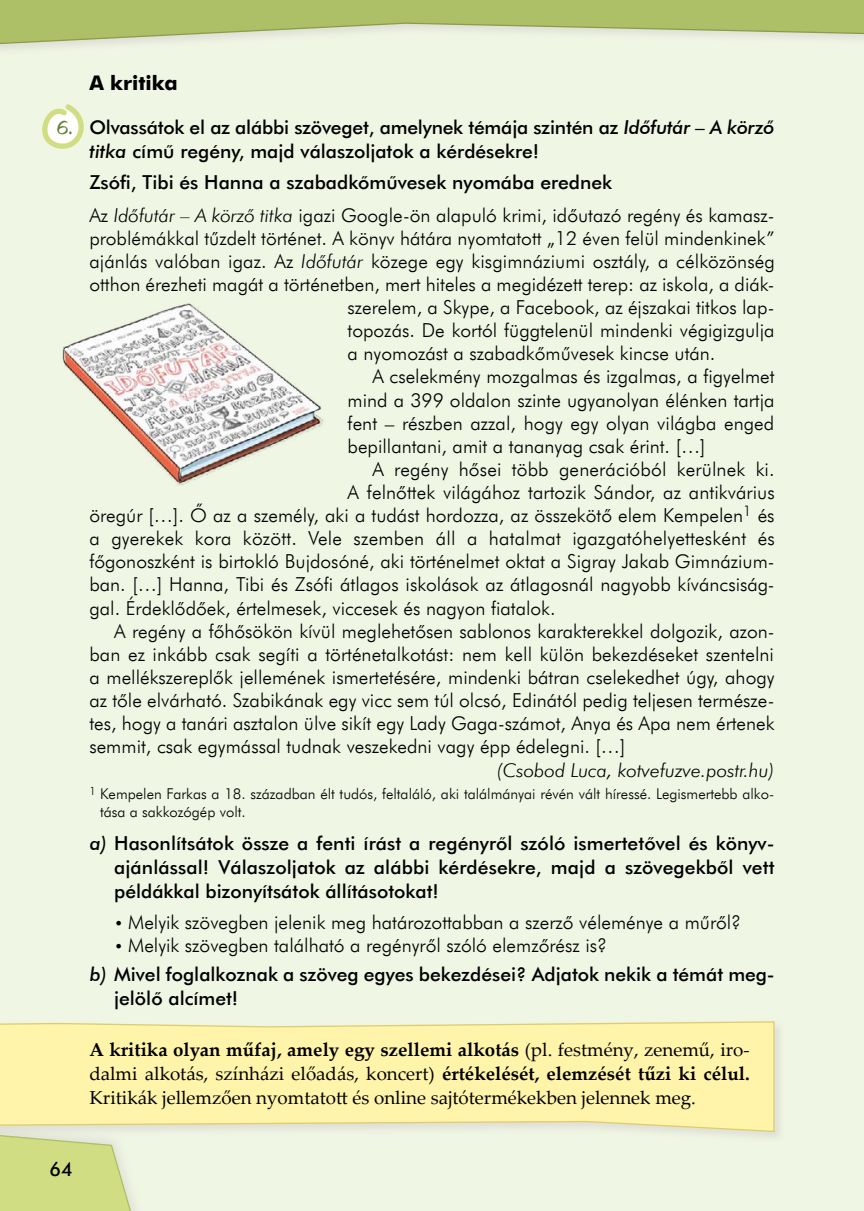
<style>
.page{position:relative;width:864px;height:1211px;background:#fff}
.page>*{position:absolute;margin:0;border:0;box-sizing:border-box;transform-origin:0 0}
.t1{font:20.12px "Futura HU Bold";color:#000}
.t2{font:19.25px "Futura Lt HU Light";color:#000}
.t3{font:19.25px/23.6px "Futura Med HU Medium";color:#000}
.t4{font:italic 19.25px "Futura Lt HU Light";color:#000}
.t5{font:19.25px "Jester";color:#677f38}
.t6{font:18.72px/23.6px "Palatino Linotype";color:#000;text-align:justify}
.t7{font:14.88px/17.5px "Futura Lt HU Light";color:#000}
.s1{font-style:italic}
.s2{font-size:15.75px}
.s3{font-weight:700}
</style>
<div class="page">
<div style="left:0;top:0;width:863px;height:1210px;background:#f0f6e4"></div>
<svg style="left:0;top:1143px;width:135px;height:67px;background:#d3de8b"></svg>
<svg style="left:0;top:0;width:863px;height:46px"></svg>
<svg style="left:42px;top:104px;width:42px;height:45px"></svg>
<div style="left:0;top:1019px;width:785px;height:124px;background:#d0ccca;opacity:.5"></div>
<svg style="left:0;top:1020px;width:775px;height:112px;background:#fbf2ad"></svg>
<img style="left:62px;top:303px;width:261px;height:182px">
<p class="t5" style="left:57px;top:116px;width:17px">6.</p>
<p class="t1" style="left:89px;top:70px;width:90px">A kritika</p>
<p class="t3" style="left:89px;top:115px;width:686px">Olvassátok el az alábbi szöveget, amelynek témája szintén az <span class="s1">Időfutár – A körző titka</span> című regény, majd válaszoljatok a kérdésekre!</p>
<p class="t3" style="left:89px;top:170px;width:524px">Zsófi, Tibi és Hanna a szabadkőművesek nyomába erednek</p>
<p class="t2" style="left:89px;top:203px;width:686px">Az <span class="s1">Időfutár – A körző titka</span> igazi Google-ön alapuló krimi, időutazó regény és kamasz-</p>
<p class="t2" style="left:89px;top:226px;width:686px">problémákkal tűzdelt történet. A könyv hátára nyomtatott „12 éven felül mindenkinek”</p>
<p class="t2" style="left:89px;top:249px;width:686px">ajánlás valóban igaz. Az <span class="s1">Időfutár</span> közege egy kisgimnáziumi osztály, a célközönség</p>
<p class="t2" style="left:89px;top:272px;width:686px">otthon érezheti magát a történetben, mert hiteles a megidézett terep: az iskola, a diák-</p>
<p class="t2" style="left:347px;top:295px;width:428px">szerelem, a Skype, a Facebook, az éjszakai titkos lap-</p>
<p class="t2" style="left:347px;top:318px;width:428px">topozás. De kortól függtelenül mindenki végigizgulja</p>
<p class="t2" style="left:347px;top:342px;width:369px">a nyomozást a szabadkőművesek kincse után.</p>
<p class="t2" style="left:372px;top:365px;width:403px">A cselekmény mozgalmas és izgalmas, a figyelmet</p>
<p class="t2" style="left:347px;top:388px;width:428px">mind a 399 oldalon szinte ugyanolyan élénken tartja</p>
<p class="t2" style="left:347px;top:411px;width:428px">fent – részben azzal, hogy egy olyan világba enged</p>
<p class="t2" style="left:347px;top:434px;width:359px">bepillantani, amit a tananyag csak érint. […]</p>
<p class="t2" style="left:372px;top:457px;width:403px">A regény hősei több generációból kerülnek ki.</p>
<p class="t2" style="left:347px;top:480px;width:428px">A felnőttek világához tartozik Sándor, az antikvárius</p>
<p class="t2" style="left:89px;top:503px;width:686px">öregúr […]. Ő az a személy, aki a tudást hordozza, az összekötő elem Kempelen<sup>1</sup> és</p>
<p class="t2" style="left:89px;top:526px;width:686px">a gyerekek kora között. Vele szemben áll a hatalmat igazgatóhelyettesként és</p>
<p class="t2" style="left:89px;top:549px;width:686px">főgonoszként is birtokló Bujdosóné, aki történelmet oktat a Sigray Jakab Gimnázium-</p>
<p class="t2" style="left:89px;top:573px;width:686px">ban. […] Hanna, Tibi és Zsófi átlagos iskolások az átlagosnál nagyobb kíváncsiság-</p>
<p class="t2" style="left:89px;top:596px;width:467px">gal. Érdeklődőek, értelmesek, viccesek és nagyon fiatalok.</p>
<p class="t2" style="left:114px;top:619px;width:661px">A regény a főhősökön kívül meglehetősen sablonos karakterekkel dolgozik, azon-</p>
<p class="t2" style="left:89px;top:642px;width:685px">ban ez inkább csak segíti a történetalkotást: nem kell külön bekezdéseket szentelni</p>
<p class="t2" style="left:89px;top:665px;width:686px">a mellékszereplők jellemének ismertetésére, mindenki bátran cselekedhet úgy, ahogy</p>
<p class="t2" style="left:89px;top:688px;width:686px">az tőle elvárható. Szabikának egy vicc sem túl olcsó, Edinától pedig teljesen természe-</p>
<p class="t2" style="left:89px;top:711px;width:686px">tes, hogy a tanári asztalon ülve sikít egy Lady Gaga-számot, Anya és Apa nem értenek</p>
<p class="t2" style="left:89px;top:734px;width:537px">semmit, csak egymással tudnak veszekedni vagy épp édelegni. […]</p>
<p class="t4" style="left:496px;top:758px;width:279px">(Csobod Luca, kotvefuzve.postr.hu)</p>
<p class="t7" style="left:100px;top:785px;width:675px;text-indent:-11px"><sup>1</sup> Kempelen Farkas a 18. században élt tudós, feltaláló, aki találmányai révén vált híressé. Legismertebb alko&shy;tása a sakkozógép volt.</p>
<p class="t3" style="left:114px;top:831px;width:661px;text-align:justify;text-indent:-24px"><span class="s1">a)</span> Hasonlítsátok össze a fenti írást a regényről szóló ismertetővel és könyv&shy;ajánlással! Válaszoljatok az alábbi kérdésekre, majd a szövegekből vett példákkal bizonyítsátok állításotokat!</p>
<p class="t2" style="left:114px;top:910px;width:628px"><span class="s2">•</span> Melyik szövegben jelenik meg határozottabban a szerző véleménye a műről?</p>
<p class="t2" style="left:114px;top:933px;width:494px"><span class="s2">•</span> Melyik szövegben található a regényről szóló elemzőrész is?</p>
<p class="t3" style="left:114px;top:962px;width:661px;text-indent:-24px"><span class="s1">b)</span> Mivel foglalkoznak a szöveg egyes bekezdései? Adjatok nekik a témát meg&shy;jelölő alcímet!</p>
<p class="t6" style="left:89px;top:1037px;width:661px"><span class="s3">A kritika olyan műfaj, amely egy szellemi alkotás</span> (pl. festmény, zenemű, iro&shy;dalmi alkotás, színházi előadás, koncert) <span class="s3">értékelését, elemzését tűzi ki célul.<br></span>Kritikák jellemzően nyomtatott és online sajtótermékekben jelennek meg.</p>
<p class="t3" style="left:50px;top:1157px;width:25px">64</p>
</div>
